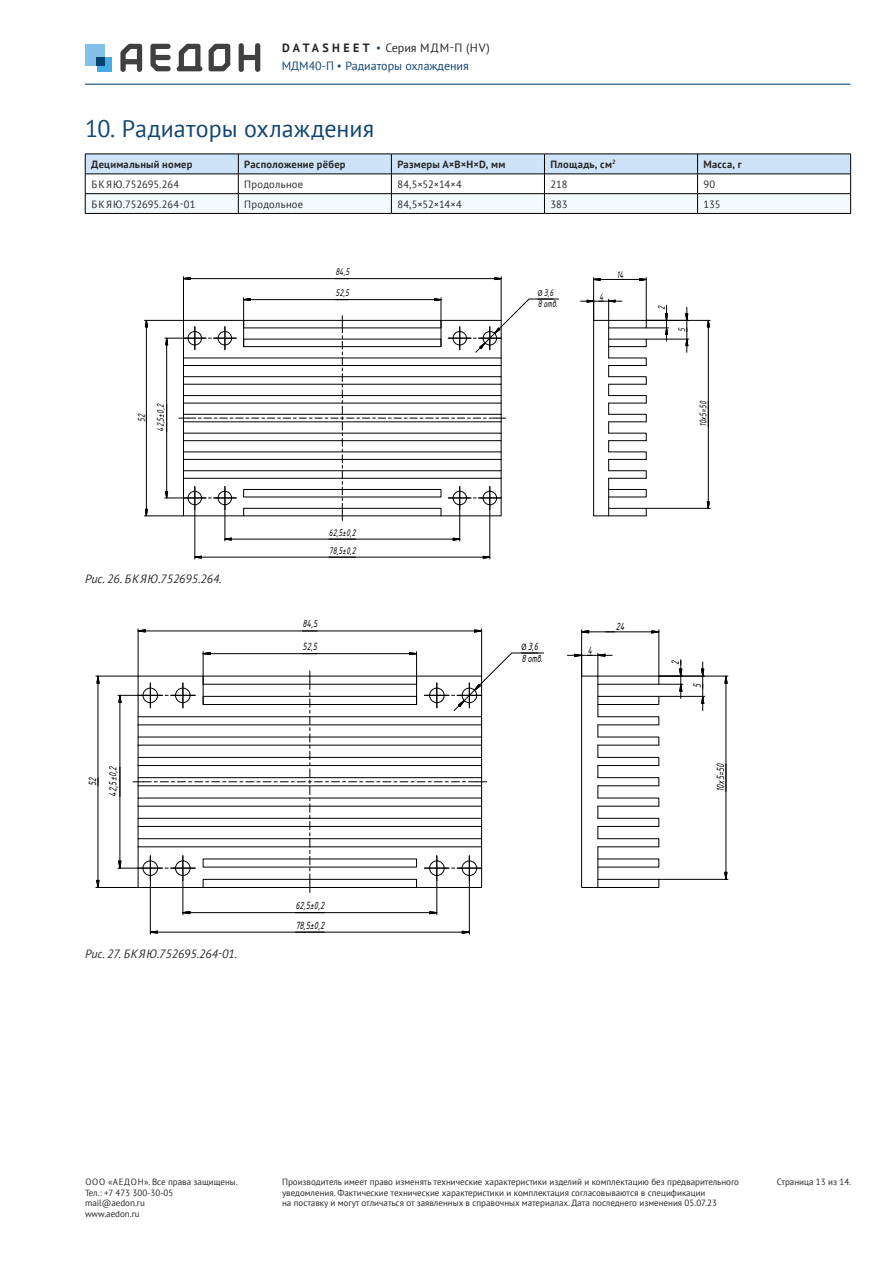
<style>
.page{position:relative;width:893px;height:1263px;background:#fff}
.page>*{position:absolute;margin:0;border:0;box-sizing:border-box;transform-origin:0 0}
.t1{font:24px "PT Sans";color:#144672}
.t2{font:italic 12px "PT Sans";color:#282827}
.t3{font:12px "PT Sans";color:#144672}
.t4{font:12px "PT Sans";color:#282827}
.t5{font:700 10.5px "PT Sans";letter-spacing:.025em;color:#282827}
.t6{font:10.5px "PT Sans";letter-spacing:.025em;color:#282827}
.t7{font:10.5px "PT Sans";letter-spacing:-.005em;color:#282827}
.t8{font:italic 10.05px/19.6px "GOST Common";letter-spacing:-.005em;color:#000;scale:.8 1}
.t9{font:italic 9.3px/18.1px "GOST Common";letter-spacing:-.005em;color:#000;scale:.8 1}
.t10{font:9px/10.8px "PT Sans";color:#282827}
.s1{font-weight:700}
.s2{font-family:"Arial";font-weight:900;color:#144672}
.s3{font-family:"Arial";font-weight:900}
.s4{font-family:"Myriad Pro";font-style:normal;font-size:8.55px}
.s5{font-family:"Myriad Pro";font-style:normal;font-size:9.3px}
</style>
<div class="page">
<hr style="left:85px;top:84px;width:765px;height:1px;background:#144672">
<svg style="left:239px;top:43px;width:21px;height:29px"></svg>
<svg style="left:177px;top:44px;width:25px;height:27px"></svg>
<svg style="left:209px;top:44px;width:21px;height:27px"></svg>
<svg style="left:150px;top:44px;width:21px;height:27px"></svg>
<svg style="left:120px;top:44px;width:22px;height:28px"></svg>
<div style="left:85px;top:44px;width:20px;height:22px;background:#83c1e9"></div>
<div style="left:97px;top:57px;width:14px;height:14px;background:#44ace1"></div>
<div style="left:97px;top:57px;width:8px;height:9px;background:#054371"></div>
<svg style="left:85px;top:154px;width:766px;height:59px"></svg>
<hr style="left:85px;top:213px;width:153px;height:1px;background:#000">
<hr style="left:238px;top:213px;width:153px;height:1px;background:#000">
<hr style="left:391px;top:213px;width:153px;height:1px;background:#000">
<hr style="left:544px;top:213px;width:154px;height:1px;background:#000">
<hr style="left:698px;top:213px;width:153px;height:1px;background:#000">
<div style="left:608px;top:508px;width:39px;height:8px;border:1px solid #000"></div>
<div style="left:608px;top:320px;width:39px;height:8px;border:1px solid #000"></div>
<div style="left:608px;top:489px;width:39px;height:8px;border:1px solid #000"></div>
<div style="left:608px;top:339px;width:39px;height:8px;border:1px solid #000"></div>
<svg style="left:609px;top:357px;width:38px;height:122px"></svg>
<div style="left:593px;top:320px;width:16px;height:196px;border:1px solid #000"></div>
<svg style="left:224px;top:538px;width:8px;height:2px"></svg>
<svg style="left:453px;top:538px;width:8px;height:2px"></svg>
<hr style="left:231px;top:539px;width:222px;height:1px;background:#000">
<hr style="left:225px;top:509px;width:1px;height:32px;background:#000">
<hr style="left:459px;top:509px;width:1px;height:32px;background:#000">
<svg style="left:194px;top:556px;width:8px;height:2px"></svg>
<svg style="left:483px;top:556px;width:7px;height:2px"></svg>
<hr style="left:201px;top:557px;width:282px;height:1px;background:#000">
<hr style="left:195px;top:509px;width:1px;height:50px;background:#000">
<hr style="left:490px;top:509px;width:1px;height:50px;background:#000">
<svg style="left:145px;top:319px;width:3px;height:13px"></svg>
<svg style="left:145px;top:509px;width:3px;height:7px"></svg>
<hr style="left:146px;top:327px;width:1px;height:182px;background:#000">
<hr style="left:144px;top:320px;width:39px;height:1px;background:#000">
<hr style="left:144px;top:516px;width:39px;height:1px;background:#000">
<svg style="left:184px;top:277px;width:7px;height:3px"></svg>
<svg style="left:494px;top:277px;width:7px;height:3px"></svg>
<hr style="left:190px;top:278px;width:305px;height:1px;background:#000">
<hr style="left:501px;top:277px;width:1px;height:43px;background:#000">
<hr style="left:183px;top:277px;width:1px;height:43px;background:#000">
<svg style="left:165px;top:298px;width:394px;height:222px"></svg>
<svg style="left:580px;top:299px;width:42px;height:21px"></svg>
<svg style="left:594px;top:278px;width:7px;height:3px"></svg>
<svg style="left:639px;top:278px;width:7px;height:3px"></svg>
<hr style="left:600px;top:279px;width:40px;height:1px;background:#000">
<hr style="left:646px;top:278px;width:1px;height:42px;background:#000">
<hr style="left:593px;top:278px;width:1px;height:42px;background:#000">
<svg style="left:646px;top:305px;width:22px;height:36px"></svg>
<svg style="left:685px;top:307px;width:3px;height:45px"></svg>
<hr style="left:646px;top:339px;width:43px;height:1px;background:#000">
<svg style="left:707px;top:319px;width:3px;height:13px"></svg>
<svg style="left:707px;top:501px;width:3px;height:7px"></svg>
<hr style="left:708px;top:327px;width:1px;height:175px;background:#000">
<hr style="left:646px;top:320px;width:64px;height:1px;background:#000">
<hr style="left:646px;top:508px;width:64px;height:1px;background:#000">
<div style="left:597px;top:879px;width:62px;height:9px;border:1px solid #000"></div>
<div style="left:597px;top:696px;width:62px;height:9px;border:1px solid #000"></div>
<svg style="left:598px;top:716px;width:62px;height:131px"></svg>
<div style="left:581px;top:676px;width:17px;height:212px;border:1px solid #000"></div>
<svg style="left:182px;top:911px;width:8px;height:3px"></svg>
<svg style="left:429px;top:911px;width:8px;height:3px"></svg>
<hr style="left:190px;top:912px;width:240px;height:1px;background:#000">
<hr style="left:183px;top:880px;width:1px;height:35px;background:#000">
<hr style="left:437px;top:880px;width:1px;height:35px;background:#000">
<svg style="left:149px;top:931px;width:9px;height:2px"></svg>
<svg style="left:462px;top:931px;width:7px;height:2px"></svg>
<hr style="left:157px;top:932px;width:305px;height:1px;background:#000">
<hr style="left:150px;top:880px;width:1px;height:54px;background:#000">
<hr style="left:469px;top:880px;width:1px;height:54px;background:#000">
<svg style="left:96px;top:675px;width:3px;height:13px"></svg>
<svg style="left:96px;top:880px;width:3px;height:7px"></svg>
<hr style="left:98px;top:683px;width:1px;height:197px;background:#000">
<hr style="left:96px;top:676px;width:42px;height:1px;background:#000">
<hr style="left:96px;top:887px;width:42px;height:1px;background:#000">
<svg style="left:137px;top:629px;width:9px;height:3px"></svg>
<svg style="left:474px;top:629px;width:9px;height:3px"></svg>
<hr style="left:145px;top:631px;width:329px;height:1px;background:#000">
<hr style="left:481px;top:629px;width:1px;height:47px;background:#000">
<hr style="left:138px;top:629px;width:1px;height:47px;background:#000">
<svg style="left:118px;top:652px;width:426px;height:240px"></svg>
<svg style="left:567px;top:653px;width:45px;height:23px"></svg>
<svg style="left:582px;top:630px;width:7px;height:3px"></svg>
<svg style="left:651px;top:630px;width:8px;height:3px"></svg>
<hr style="left:589px;top:632px;width:63px;height:1px;background:#000">
<hr style="left:659px;top:630px;width:1px;height:46px;background:#000">
<hr style="left:581px;top:630px;width:1px;height:46px;background:#000">
<svg style="left:659px;top:660px;width:24px;height:38px"></svg>
<svg style="left:701px;top:662px;width:3px;height:49px"></svg>
<hr style="left:659px;top:696px;width:46px;height:1px;background:#000">
<svg style="left:724px;top:675px;width:3px;height:13px"></svg>
<svg style="left:724px;top:872px;width:3px;height:7px"></svg>
<hr style="left:726px;top:683px;width:1px;height:189px;background:#000">
<hr style="left:659px;top:676px;width:69px;height:1px;background:#000">
<hr style="left:659px;top:879px;width:69px;height:1px;background:#000">
<h2 class="t4" style="left:282px;top:40px;width:209px"><span class="s1">D ATA S H E E T</span> <span class="s2">▪</span> Серия МДМ-П (HV)</h2>
<h2 class="t3" style="left:282px;top:58px;width:189px">МДМ40-П <span class="s3">▪</span> Радиаторы охлаждения</h2>
<h1 class="t1" style="left:85px;top:113px;width:291px">10. Радиаторы охлаждения</h1>
<p class="t5" style="left:91px;top:157px;width:103px">Децимальный номер</p>
<p class="t5" style="left:244px;top:157px;width:103px">Расположение рёбер</p>
<p class="t5" style="left:397px;top:157px;width:110px">Размеры А×В×H×D, мм</p>
<p class="t5" style="left:550px;top:157px;width:67px">Площадь, см<sup>2</sup></p>
<p class="t5" style="left:703px;top:157px;width:40px">Масса, г</p>
<p class="t7" style="left:92px;top:177px;width:89px">БКЯЮ.752695.264</p>
<p class="t6" style="left:244px;top:177px;width:60px">Продольное</p>
<p class="t6" style="left:397px;top:177px;width:66px">84,5×52×14×4</p>
<p class="t6" style="left:550px;top:177px;width:19px">218</p>
<p class="t6" style="left:703px;top:177px;width:13px">90</p>
<p class="t7" style="left:92px;top:197px;width:105px">БКЯЮ.752695.264-01</p>
<p class="t6" style="left:244px;top:197px;width:60px">Продольное</p>
<p class="t6" style="left:397px;top:197px;width:66px">84,5×52×14×4</p>
<p class="t6" style="left:550px;top:197px;width:19px">383</p>
<p class="t6" style="left:703px;top:197px;width:18px">135</p>
<p class="t9" style="left:132px;top:422px;width:12px;rotate:-90deg">52</p>
<p class="t9" style="left:151px;top:432px;width:36px;rotate:-90deg">42 5, ±0 2,</p>
<h2 class="t2" style="left:85px;top:571px;width:138px">Рис. 26. БКЯЮ.752695.264.</h2>
<p class="t8" style="left:82px;top:786px;width:13px;rotate:-90deg">52</p>
<p class="t8" style="left:103px;top:796px;width:39px;rotate:-90deg">42 5, ±0 2,</p>
<h2 class="t2" style="left:85px;top:946px;width:154px">Рис. 27. БКЯЮ.752695.264-01.</h2>
<p class="t9" style="left:335px;top:263px;width:19px">84,5</p>
<p class="t9" style="left:336px;top:284px;width:18px">52,5</p>
<p class="t9" style="left:329px;top:523px;width:35px">62,5±0,2<br>78,5±0,2</p>
<p class="t8" style="left:302px;top:614px;width:20px">84,5</p>
<p class="t8" style="left:303px;top:636px;width:20px">52,5</p>
<p class="t8" style="left:295px;top:896px;width:38px">62,5±0,2<br>78,5±0,2</p>
<p class="t9" style="left:538px;top:286px;width:26px;line-height:11.4px"><span class="s4">Ø</span> 3,6<br>8 отв.</p>
<p class="t9" style="left:599px;top:287px;width:7px">4</p>
<p class="t9" style="left:616px;top:265px;width:10px">14</p>
<p class="t9" style="left:652px;top:310px;width:7px;rotate:-90deg">2</p>
<p class="t9" style="left:672px;top:332px;width:7px;rotate:-90deg">5</p>
<p class="t9" style="left:694px;top:427px;width:34px;rotate:-90deg">10х5=50</p>
<p class="t8" style="left:521px;top:639px;width:28px;line-height:12.5px"><span class="s5">Ø</span> 3,6<br>8 отв.</p>
<p class="t8" style="left:587px;top:640px;width:7px">4</p>
<p class="t8" style="left:616px;top:616px;width:12px">24</p>
<p class="t8" style="left:665px;top:665px;width:7px;rotate:-90deg">2</p>
<p class="t8" style="left:687px;top:688px;width:7px;rotate:-90deg">5</p>
<p class="t8" style="left:710px;top:791px;width:37px;rotate:-90deg">10х5=50</p>
<p class="t10" style="left:282px;top:1176px;width:459px">Производитель имеет право изменять технические характеристики изделий и комплектацию без предварительного уведомления. Фактические технические характеристики и комплектация согласовываются в спецификации<br>на поставку и могут отличаться от заявленных в справочных материалах. Дата последнего изменения 05.07.23</p>
<p class="t10" style="left:85px;top:1176px;width:154px">ООО «АЕДОН». Все права защищены.</p>
<p class="t10" style="left:777px;top:1176px;width:76px">Страница 13 из 14.</p>
<p class="t10" style="left:85px;top:1187px;width:90px">Тел.: +7 473 300-30-05 mail@aedon.ru www.aedon.ru</p>
</div>
